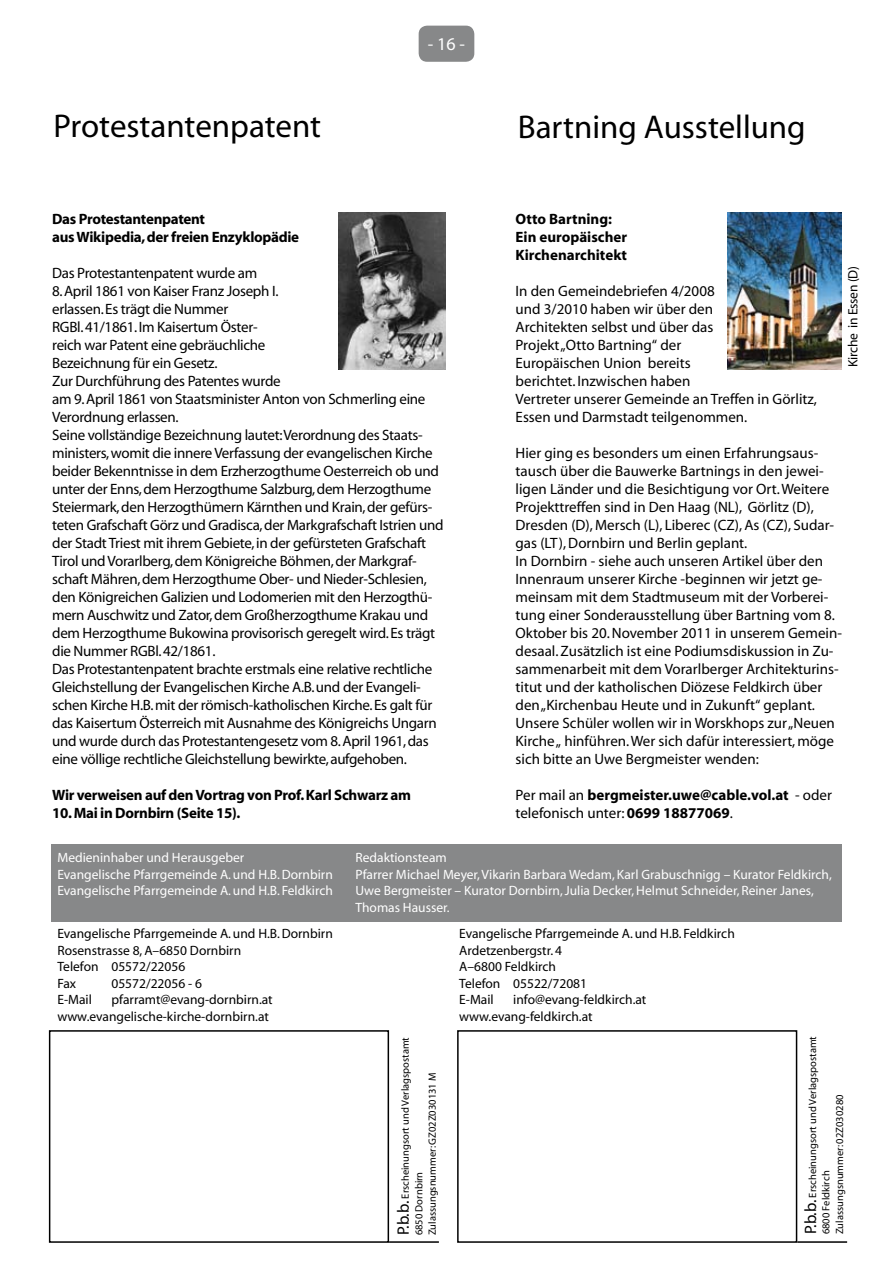
<style>
.page{position:relative;width:893px;height:1263px;background:#fff}
.page>*{position:absolute;margin:0;border:0;box-sizing:border-box;transform-origin:0 0}
.t1{font:33px "Myriad";color:#000}
.t2{font:18px "Myriad";color:#fff}
.t3{font:15px/18px "Myriad";letter-spacing:-.02em;color:#000}
.t4{font:15px/18px "Myriad";color:#000}
.t5{font:700 15px/18px "Myriad";letter-spacing:-.02em;color:#000}
.t6{font:700 15px/18px "Myriad";color:#000}
.t7{font:13.5px/16.5px "Myriad";color:#000}
.t8{font:13.5px/16.5px "Myriad";color:#fff}
.t9{font:13.5px "Myriad";letter-spacing:-.02em;color:#000}
.t10{font:10.5px/13.5px "Myriad";color:#000}
.s1{font-weight:400}
.s2{font-size:16.5px}
</style>
<div class="page">
<div style="left:419px;top:26px;width:55px;height:36px;background:#878889;border-radius:9px"></div>
<div style="left:51px;top:844px;width:791px;height:77px;background:#878889"></div>
<div style="left:457px;top:1030px;width:340px;height:213px;border:2px solid #000"></div>
<div style="left:49px;top:1030px;width:340px;height:213px;border:2px solid #000"></div>
<hr style="left:389px;top:1241px;width:50px;height:2px;background:#000">
<hr style="left:797px;top:1241px;width:50px;height:2px;background:#000">
<img style="left:339px;top:213px;width:106px;height:157px">
<img style="left:728px;top:213px;width:114px;height:157px">
<h1 class="t1" style="left:54px;top:110px;width:269px">Protestantenpatent</h1>
<p class="t2" style="left:428px;top:35px;width:39px">- 16 -</p>
<p class="t5" style="left:52px;top:210px;width:248px">Das Protestantenpatent<br>aus Wikipedia, der freien Enzyklopädie</p>
<p class="t3" style="left:52px;top:264px;width:207px">Das Protestantenpatent wurde am</p>
<p class="t3" style="left:52px;top:282px;width:393px">8. April 1861 von Kaiser Franz Joseph I.<br>erlassen. Es trägt die Nummer<br>RGBl. 41/1861. Im Kaisertum Öster-<br>reich war Patent eine gebräuchliche<br>Bezeichnung für ein Gesetz.<br>Zur Durchführung des Patentes wurde<br>am 9. April 1861 von Staatsminister Anton von Schmerling eine Verordnung erlassen.<br>Seine vollständige Bezeichnung lautet: Verordnung des Staats&shy;ministers, womit die innere Verfassung der evangelischen Kirche beider Bekenntnisse in dem Erzherzogthume Oesterreich ob und unter der Enns, dem Herzogthume Salzburg, dem Herzogthume Steiermark, den Herzogthümern Kärnthen und Krain, der gefürs&shy;teten Grafschaft Görz und Gradisca, der Markgrafschaft Istrien und der Stadt Triest mit ihrem Gebiete, in der gefürsteten Grafschaft Tirol und Vorarlberg, dem Königreiche Böhmen, der Markgraf&shy;schaft Mähren, dem Herzogthume Ober- und Nieder-Schlesien, den Königreichen Galizien und Lodomerien mit den Herzogthü&shy;mern Auschwitz und Zator, dem Großherzogthume Krakau und dem Herzogthume Bukowina provisorisch geregelt wird. Es trägt die Nummer RGBl. 42/1861.<br>Das Protestantenpatent brachte erstmals eine relative rechtliche Gleichstellung der Evangelischen Kirche A.B. und der Evangeli&shy;schen Kirche H.B. mit der römisch-katholischen Kirche. Es galt für das Kaisertum Österreich mit Ausnahme des Königreichs Ungarn und wurde durch das Protestantengesetz vom 8. April 1961, das eine völlige rechtliche Gleichstellung bewirkte, aufgehoben.</p>
<p class="t5" style="left:52px;top:786px;width:360px">Wir verweisen auf den Vortrag von Prof. Karl Schwarz am</p>
<p class="t5" style="left:52px;top:804px;width:190px">10. Mai in Dornbirn (Seite 15).</p>
<h1 class="t1" style="left:518px;top:111px;width:289px">Bartning Ausstellung</h1>
<p class="t6" style="left:516px;top:210px;width:113px">Otto Bartning:<br>Ein europäischer<br>Kirchenarchitekt</p>
<p class="t4" style="left:516px;top:282px;width:303px">In den Gemeindebriefen 4/2008<br>und 3/2010 haben wir über den<br>Architekten selbst und über das<br>Projekt „Otto Bartning“ der<br>Europäischen Union bereits<br>berichtet. Inzwischen haben<br>Vertreter unserer Gemeinde an Treffen in Görlitz,<br>Essen und Darmstadt teilgenommen.</p>
<p class="t4" style="left:516px;top:444px;width:328px">Hier ging es besonders um einen Erfahrungsaus&shy;tausch über die Bauwerke Bartnings in den jewei&shy;ligen Länder und die Besichtigung vor Ort. Weitere Projekttreffen sind in Den Haag (NL), Görlitz (D), Dresden (D), Mersch (L), Liberec (CZ), As (CZ), Sudar&shy;gas (LT), Dornbirn und Berlin geplant.<br>In Dornbirn - siehe auch unseren Artikel über den Innenraum unserer Kirche -beginnen wir jetzt ge&shy;meinsam mit dem Stadtmuseum mit der Vorberei&shy;tung einer Sonderausstellung über Bartning vom 8.<br>Oktober bis 20. November 2011 in unserem Gemein&shy;desaal. Zusätzlich ist eine Podiumsdiskussion in Zu&shy;sammenarbeit mit dem Vorarlberger Architekturins&shy;titut und der katholischen Diözese Feldkirch über den „Kirchenbau Heute und in Zukunft“ geplant.<br>Unsere Schüler wollen wir in Worskhops zur „Neuen Kirche „ hinführen. Wer sich dafür interessiert, möge sich bitte an Uwe Bergmeister wenden:</p>
<p class="t6" style="left:516px;top:786px;width:318px"><span class="s1">Per mail an</span> bergmeister.uwe@cable.vol.at <span class="s1">- oder telefonisch unter:</span> 0699 18877069<span class="s1">.</span></p>
<p class="t9" style="left:846px;top:367px;width:102px;rotate:-90deg">Kirche in Essen (D)</p>
<p class="t8" style="left:57px;top:850px;width:277px">Medieninhaber und Herausgeber<br>Evangelische Pfarrgemeinde A. und H.B. Dornbirn<br>Evangelische Pfarrgemeinde A. und H.B. Feldkirch</p>
<p class="t8" style="left:355px;top:850px;width:478px">Redaktionsteam<br>Pfarrer Michael Meyer, Vikarin Barbara Wedam, Karl Grabuschnigg – Kurator Feldkirch, Uwe Bergmeister – Kurator Dornbirn, Julia Decker, Helmut Schneider, Reiner Janes, Thomas Hausser.</p>
<p class="t7" style="left:57px;top:926px;width:277px">Evangelische Pfarrgemeinde A. und H.B. Dornbirn<br>Rosenstrasse 8, A–6850 Dornbirn<br>Telefon 05572/22056<br>Fax</p>
<p class="t7" style="left:111px;top:975px;width:92px">05572/22056 - 6</p>
<p class="t7" style="left:57px;top:992px;width:217px;text-align:right">pfarramt@evang-dornbirn.at www.evangelische-kirche-dornbirn.at</p>
<p class="t7" style="left:57px;top:992px;width:36px">E-Mail</p>
<p class="t7" style="left:459px;top:926px;width:277px">Evangelische Pfarrgemeinde A. und H.B. Feldkirch<br>Ardetzenbergstr. 4<br>A–6800 Feldkirch<br>Telefon 05522/72081<br>E-Mail</p>
<p class="t7" style="left:459px;top:992px;width:189px;text-indent:54px">info@evang-feldkirch.at www.evang-feldkirch.at</p>
<p class="t10" style="left:399px;top:1235px;width:200px;rotate:-90deg"><span class="s2">P.b.b.</span> Erscheinungsort und Verlagspostamt<br>6850 Dornbirn<br>Zulassungsnummer: GZ02Z030131 M</p>
<p class="t10" style="left:806px;top:1234px;width:200px;rotate:-90deg"><span class="s2">P.b.b.</span> Erscheinungsort und Verlagspostamt<br>6800 Feldkirch<br>Zulassungsnummer: 02Z030280</p>
</div>
